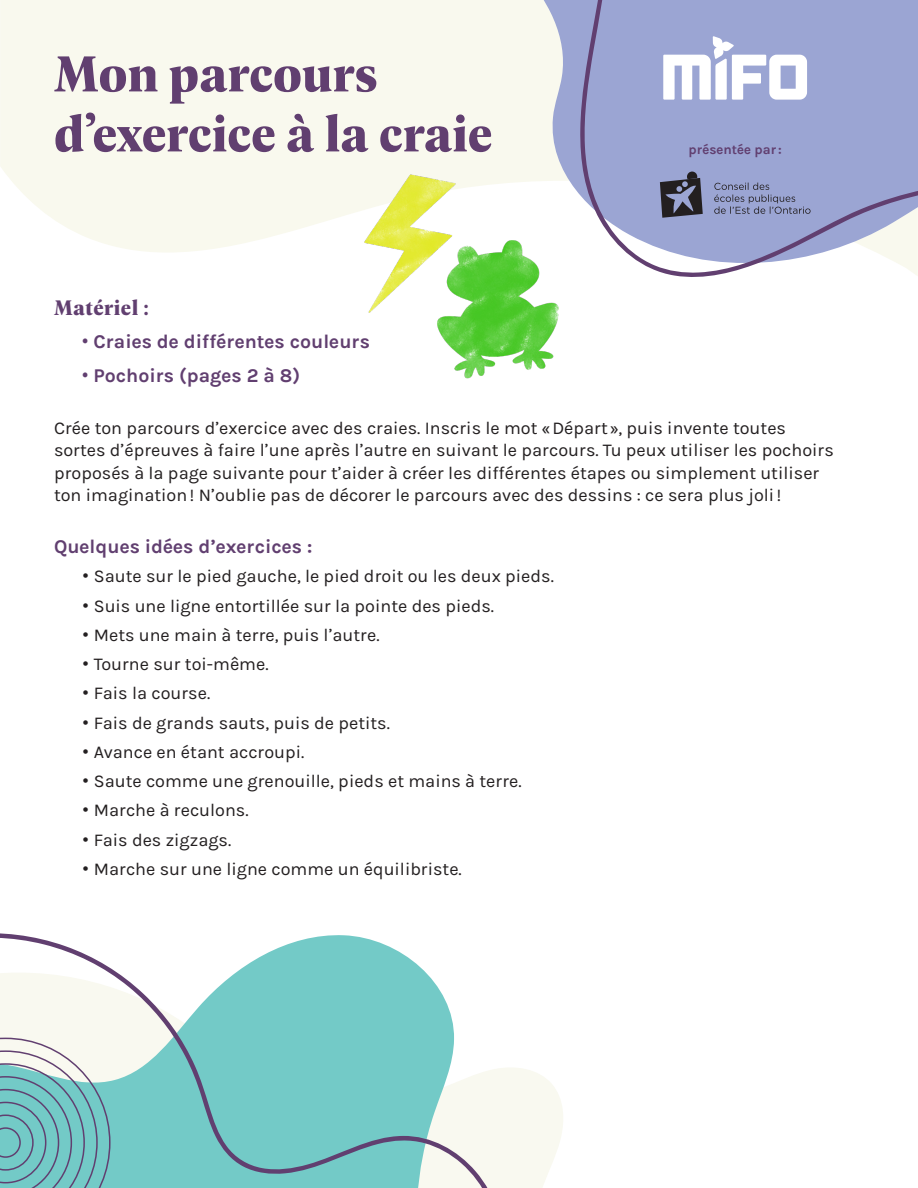
<style>
.page{position:relative;width:918px;height:1188px;background:#fff}
.page>*{position:absolute;margin:0;border:0;box-sizing:border-box;transform-origin:0 0}
.Titre{font:700 54px/60px "Geller Headline";color:#613f70}
.sous-titre{font:700 22.5px "Geller Headline";letter-spacing:.025em;color:#613f70}
.sous-titre_2{font:700 19.5px "Karmilla";color:#613f70}
.sous-titre_2-2{font:18px/22.5px "Karmilla";color:#231f20}
.t1{font:700 13.5px "Karmilla";color:#613f70}
.s1{font-family:"Geller Headline";font-size:22.5px}
.s2{font-family:"Arial"}
</style>
<div class="page">
<div style="left:0;top:0;width:478px;height:252px;background:#f9f9ee"></div>
<svg style="left:478px;top:0;width:440px;height:277px;background:#afb6d8"></svg>
<svg style="left:663px;top:36px;width:144px;height:64px"></svg>
<svg style="left:714px;top:183px;width:97px;height:31px;background:#8a93bb"></svg>
<svg style="left:660px;top:172px;width:43px;height:46px;background:#545569"></svg>
<svg style="left:521px;top:1068px;width:42px;height:120px;fill:#f9f9f0"></svg>
<svg style="left:1px;top:933px;width:520px;height:255px;fill:#73cac7"></svg>
<img style="left:338px;top:154px;width:248px;height:225px">
<h1 class="Titre" style="left:54px;top:41px;width:440px">Mon parcours d’exercice à la craie</h1>
<p class="t1" style="left:689px;top:141px;width:95px">présentée par :</p>
<h2 class="sous-titre" style="left:54px;top:291px;width:97px">Matériel :</h2>
<h3 class="sous-titre_2" style="left:82px;top:330px;width:289px"><span class="s1">•</span> Craies de différentes couleurs</h3>
<h3 class="sous-titre_2" style="left:82px;top:363px;width:219px"><span class="s1">•</span> Pochoirs (pages 2 à 8)</h3>
<h3 class="sous-titre_2-2" style="left:54px;top:417px;width:781px">Crée ton parcours d’exercice avec des craies. Inscris le mot «Départ », puis invente toutes sortes d’épreuves à faire l’une après l’autre en suivant le parcours. Tu peux utiliser les pochoirs proposés à la page suivante pour t’aider à créer les différentes étapes ou simplement utiliser ton imagination! N’oublie pas de décorer le parcours avec des dessins : ce sera plus joli!</h3>
<h3 class="sous-titre_2" style="left:54px;top:534px;width:260px">Quelques idées d’exercices :</h3>
<h3 class="sous-titre_2-2" style="left:82px;top:565px;width:473px"><span class="s2">•</span> Saute sur le pied gauche, le pied droit ou les deux pieds.</h3>
<h3 class="sous-titre_2-2" style="left:82px;top:595px;width:413px"><span class="s2">•</span> Suis une ligne entortillée sur la pointe des pieds.</h3>
<h3 class="sous-titre_2-2" style="left:82px;top:624px;width:299px"><span class="s2">•</span> Mets une main à terre, puis l’autre.</h3>
<h3 class="sous-titre_2-2" style="left:82px;top:653px;width:188px"><span class="s2">•</span> Tourne sur toi-même.</h3>
<h3 class="sous-titre_2-2" style="left:82px;top:682px;width:129px"><span class="s2">•</span> Fais la course.</h3>
<h3 class="sous-titre_2-2" style="left:82px;top:712px;width:309px"><span class="s2">•</span> Fais de grands sauts, puis de petits.</h3>
<h3 class="sous-titre_2-2" style="left:82px;top:741px;width:224px"><span class="s2">•</span> Avance en étant accroupi.</h3>
<h3 class="sous-titre_2-2" style="left:82px;top:770px;width:441px"><span class="s2">•</span> Saute comme une grenouille, pieds et mains à terre.</h3>
<h3 class="sous-titre_2-2" style="left:82px;top:799px;width:168px"><span class="s2">•</span> Marche à reculons.</h3>
<h3 class="sous-titre_2-2" style="left:82px;top:829px;width:150px"><span class="s2">•</span> Fais des zigzags.</h3>
<h3 class="sous-titre_2-2" style="left:82px;top:858px;width:381px"><span class="s2">•</span> Marche sur une ligne comme un équilibriste.</h3>
</div>
